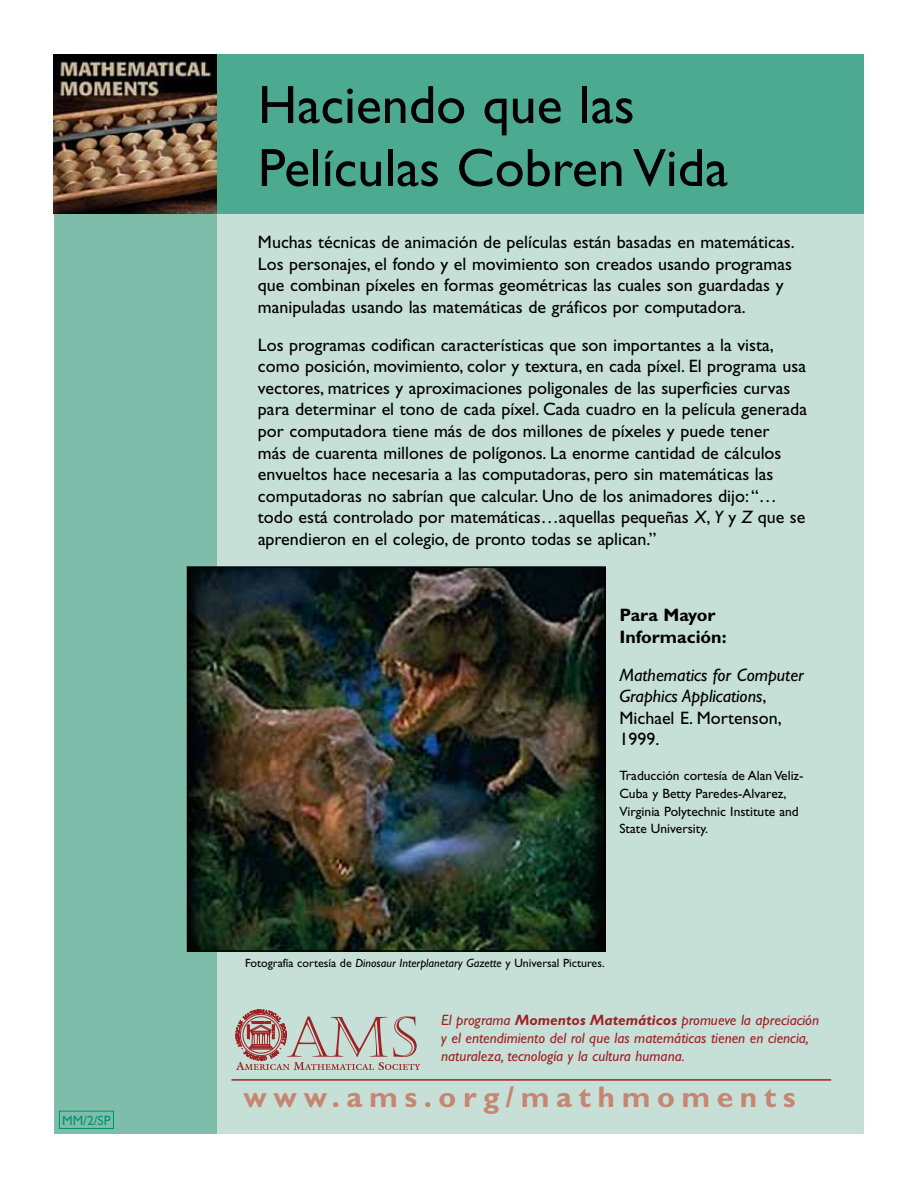
<style>
.page{position:relative;width:918px;height:1188px;background:#fff}
.page>*{position:absolute;margin:0;border:0;box-sizing:border-box;transform-origin:0 0}
.t1{font:54px/63px "Gill Sans";color:#000}
.t2{font:700 30px "Gill Sans";letter-spacing:.22em;color:#c78572}
.t3{font:18px/21.6px "Gill Sans";color:#000}
.t4{font:italic 18px/21.6px "Gill Sans";color:#000}
.t5{font:700 18px/21.6px "Gill Sans";color:#000}
.t6{font:italic 15px/18px "Gill Sans";color:#a02225}
.t7{font:13.5px/18px "Gill Sans";color:#000}
.t8{font:13.5px "Gill Sans";color:#009270}
.t9{font:12px "Gill Sans";color:#000}
.s1{font-style:italic}
.s2{font-style:normal}
.s3{font-weight:700}
</style>
<div class="page">
<div style="left:54px;top:54px;width:810px;height:1080px;background:#c6e0d7"></div>
<div style="left:54px;top:54px;width:162px;height:1080px;background:#7fbdab"></div>
<div style="left:215px;top:54px;width:649px;height:160px;background:#4caa91"></div>
<img style="left:54px;top:54px;width:162px;height:160px">
<img style="left:189px;top:568px;width:415px;height:382px">
<div style="left:59px;top:1111px;width:55px;height:18px;border:1px solid #009270"></div>
<svg style="left:236px;top:1010px;width:184px;height:60px"></svg>
<hr style="left:231px;top:1079px;width:600px;height:2px;background:#a02225">
<p class="t8" style="left:62px;top:1113px;width:50px">MM/2/SP</p>
<h1 class="t1" style="left:258px;top:74px;width:472px">Haciendo que las<br>Películas Cobren Vida</h1>
<p class="t3" style="left:258px;top:231px;width:538px">Muchas técnicas de animación de películas están basadas en matemáticas.<br>Los personajes, el fondo y el movimiento son creados usando programas que combinan píxeles en formas geométricas las cuales son guardadas y manipuladas usando las matemáticas de gráficos por computadora.</p>
<p class="t3" style="left:258px;top:334px;width:551px">Los programas codifican características que son importantes a la vista, como posición, movimiento, color y textura, en cada píxel. El programa usa vectores, matrices y aproximaciones poligonales de las superficies curvas para determinar el tono de cada píxel. Cada cuadro en la película generada por computadora tiene más de dos millones de píxeles y puede tener<br>más de cuarenta millones de polígonos. La enorme cantidad de cálculos envueltos hace necesaria a las computadoras, pero sin matemáticas las computadoras no sabrían que calcular. Uno de los animadores dijo: “… todo está controlado por matemáticas…aquellas pequeñas <span class="s1">X</span>, <span class="s1">Y</span> y <span class="s1">Z</span> que se aprendieron en el colegio, de pronto todas se aplican.”</p>
<p class="t5" style="left:619px;top:604px;width:109px">Para Mayor<br>Información:</p>
<p class="t4" style="left:619px;top:664px;width:186px">Mathematics for Computer<br>Graphics Applications<span class="s2">,<br>Michael E. Mortenson,<br>1999.</span></p>
<p class="t7" style="left:619px;top:766px;width:186px">Traducción cortesía de Alan Veliz-<br>Cuba y Betty Paredes-Alvarez,<br>Virginia Polytechnic Institute and<br>State University.</p>
<p class="t9" style="left:245px;top:956px;width:361px">Fotografía cortesía de <span class="s1">Dinosaur Interplanetary Gazette</span> y Universal Pictures.</p>
<p class="t6" style="left:441px;top:1011px;width:379px">El programa <span class="s3">Momentos Matemáticos</span> promueve la apreciación y el entendimiento del rol que las matemáticas tienen en ciencia, naturaleza, tecnología y la cultura humana.</p>
<h2 class="t2" style="left:244px;top:1079px;width:554px">www.ams.org/mathmoments</h2>
</div>
